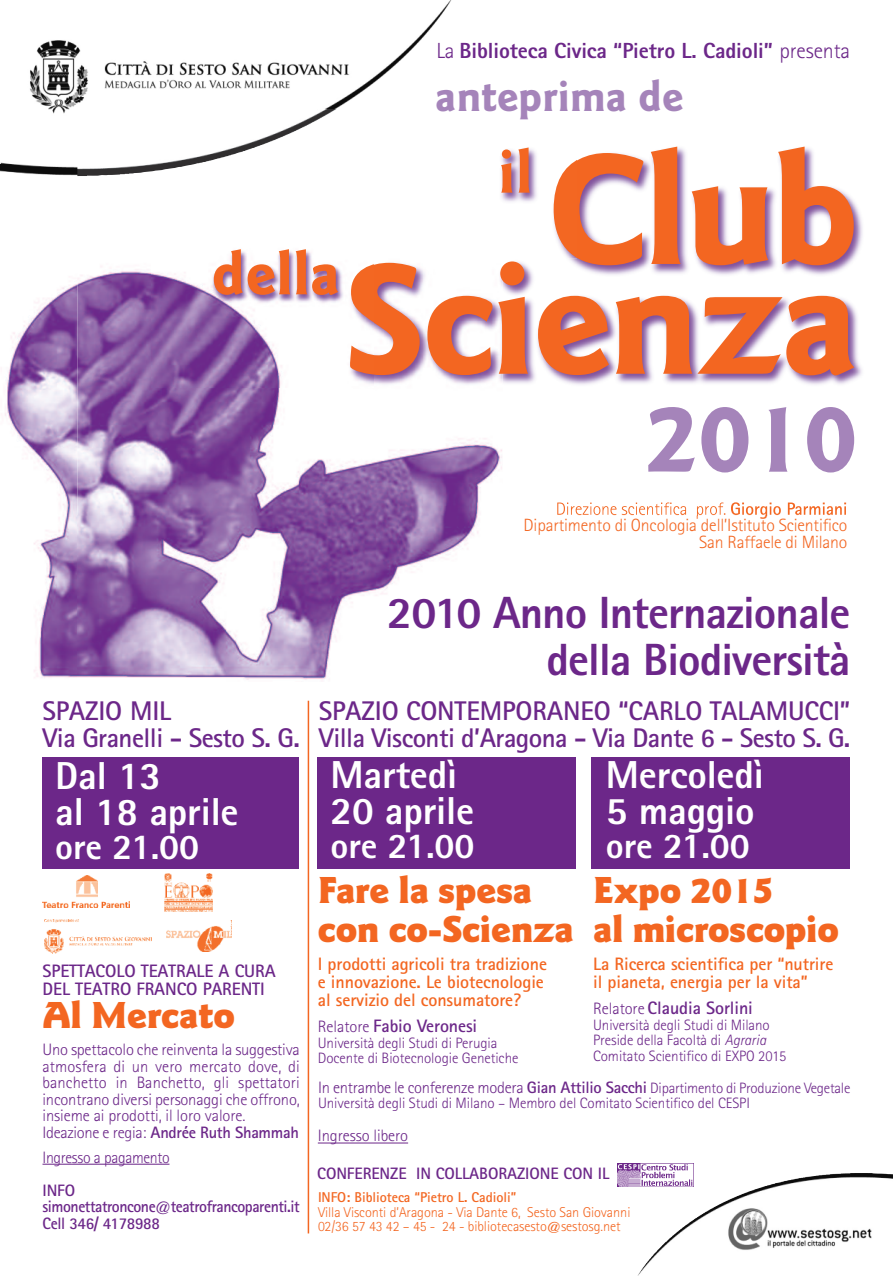
<style>
.page{position:relative;width:893px;height:1276px;background:#fff}
.page>*{position:absolute;margin:0;border:0;box-sizing:border-box;transform-origin:0 0}
.t1{font:700 164.25px "Goudy Sans";letter-spacing:-.02em;color:#f36621}
.t2{font:700 103.35px "Goudy Sans";color:#a584ba}
.t3{font:700 63.15px "Goudy Sans";color:#f36621}
.t4{font:800 45.15px/47.2px "Rotis Sans Serif";letter-spacing:-.02em;color:#6c2789;text-align:right}
.t5{font:700 44.55px "Goudy Sans";color:#a584ba}
.t6{font:900 39px/39px "Goudy Sans";letter-spacing:-.005em;color:#f36621}
.t7{font:800 39px/36px "Rotis Sans Serif";letter-spacing:-.005em;color:#fff}
.t8{font:800 36px "Rotis Sans Serif";letter-spacing:-.005em;color:#fff}
.t9{font:700 27px/27px "Rotis Sans Serif";letter-spacing:-.02em;color:#6c2789}
.t10{font:800 21.9px "Rotis Sans Serif";letter-spacing:-.005em;color:#6c2789}
.t11{font:700 18px/18px "Rotis Sans Serif";letter-spacing:-.005em;color:#f36621}
.t12{font:700 18px/18px "Rotis Sans Serif";letter-spacing:-.005em;color:#6c2789}
.t13{font:300 17.7px/16.5px "Rotis Sans Serif";letter-spacing:-.01em;color:#f36621;text-align:right}
.t14{font:300 16.5px/16.5px "Rotis Sans Serif";letter-spacing:-.005em;color:#6c2789}
.t15{font:700 16.5px/16.5px "Rotis Sans Serif";letter-spacing:-.02em;color:#6c2789}
.t16{font:300 16.5px "Rotis Sans Serif";letter-spacing:-.005em;color:#6c2789;scale:.96 1}
.t17{font:300 15px/15.5px "Rotis Sans Serif";letter-spacing:-.005em;color:#6c2789}
.t18{font:300 14.25px/14.2px "Rotis Sans Serif";letter-spacing:-.005em;color:#f36621}
.t19{font:700 14.25px "Rotis Sans Serif";letter-spacing:-.005em;color:#f36621}
.s1{font-weight:300}
.s2{font-weight:700}
.s3{font-weight:300;font-size:16.5px}
.s4{font-style:italic}
.s5{font-size:16.5px}
.s6{font-weight:700;font-size:16.5px}
</style>
<div class="page">
<div style="left:43px;top:756px;width:256px;height:112px;background:#6c2789"></div>
<div style="left:317px;top:756px;width:258px;height:112px;background:#6c2789"></div>
<div style="left:592px;top:756px;width:258px;height:112px;background:#6c2789"></div>
<img style="left:5px;top:284px;width:474px;height:396px">
<img style="left:30px;top:0;width:422px;height:108px">
<img style="left:77px;top:148px;width:786px;height:367px">
<img style="left:77px;top:109px;width:260px;height:67px">
<img style="left:557px;top:502px;width:122px;height:13px">
<img style="left:731px;top:502px;width:115px;height:13px">
<img style="left:435px;top:148px;width:141px;height:111px">
<img style="left:554px;top:159px;width:22px;height:100px">
<img style="left:151px;top:238px;width:222px;height:150px">
<img style="left:350px;top:263px;width:23px;height:112px">
<hr style="left:43px;top:1163px;width:126px;height:1px;background:#6c2789">
<hr style="left:318px;top:1142px;width:90px;height:1px;background:#6c2789">
<img style="left:43px;top:875px;width:87px;height:32px">
<img style="left:45px;top:919px;width:106px;height:34px">
<img style="left:165px;top:873px;width:48px;height:38px">
<img style="left:166px;top:920px;width:65px;height:31px">
<img style="left:618px;top:1163px;width:75px;height:23px">
<hr style="left:308px;top:701px;width:1px;height:532px;background:#f36621">
<h3 class="t10" style="left:436px;top:42px;width:415px"><span class="s1">La</span> Biblioteca Civica “Pietro L. Cadioli” <span class="s1">presenta</span></h3>
<h3 class="t3" style="left:212px;top:249px;width:130px">della</h3>
<h3 class="t5" style="left:435px;top:80px;width:250px">anteprima de</h3>
<h1 class="t1" style="left:547px;top:147px;width:314px">Club</h1>
<h1 class="t1" style="left:344px;top:257px;width:518px">Scienza</h1>
<h3 class="t3" style="left:499px;top:148px;width:35px">il</h3>
<h2 class="t2" style="left:645px;top:398px;width:214px">2010</h2>
<p class="t13" style="left:524px;top:519px;width:325px">Dipartimento di Oncologia dell’Istituto Scientifico<br>San Raffaele di Milano</p>
<h3 class="t4" style="left:387px;top:593px;width:465px">2010 Anno Internazionale della Biodiversità</h3>
<h3 class="t9" style="left:43px;top:700px;width:259px">SPAZIO MIL<br>Via Granelli - Sesto S. G.</h3>
<h3 class="t7" style="left:55px;top:761px;width:185px">Dal 13<br>al 18 aprile</h3>
<h3 class="t8" style="left:55px;top:834px;width:145px">ore 21.00</h3>
<p class="t12" style="left:43px;top:963px;width:235px">SPETTACOLO TEATRALE A CURA<br>DEL TEATRO FRANCO PARENTI</p>
<h3 class="t6" style="left:43px;top:998px;width:194px">Al Mercato</h3>
<p class="t14" style="left:42px;top:1042px;width:259px">Uno spettacolo che reinventa la suggestiva atmosfera di un vero mercato dove, di banchetto in Banchetto, gli spettatori incontrano diversi personaggi che offrono, insieme ai prodotti, il loro valore.<br>Ideazione e regia: <span class="s2">Andrée Ruth Shammah</span></p>
<p class="t16" style="left:43px;top:1151px;width:134px">Ingresso a pagamento</p>
<p class="t15" style="left:42px;top:1183px;width:259px">INFO simonettatroncone@teatrofrancoparenti.it<br>Cell 346/ 4178988</p>
<h3 class="t9" style="left:319px;top:700px;width:533px">SPAZIO CONTEMPORANEO “CARLO TALAMUCCI”<br>Villa Visconti d’Aragona - Via Dante 6 - Sesto S. G.</h3>
<h3 class="t7" style="left:331px;top:761px;width:145px">Martedì<br>20 aprile</h3>
<h3 class="t8" style="left:331px;top:833px;width:145px">ore 21.00</h3>
<h3 class="t6" style="left:318px;top:873px;width:257px">Fare la spesa con co-Scienza</h3>
<p class="t11" style="left:318px;top:956px;width:231px">I prodotti agricoli tra tradizione e innovazione. Le biotecnologie al servizio del consumatore?</p>
<p class="t12" style="left:318px;top:1018px;width:161px"><span class="s3">Relatore</span> Fabio Veronesi</p>
<p class="t17" style="left:318px;top:1037px;width:202px;line-height:15px">Università degli Studi di Perugia<br>Docente di Biotecnologie Genetiche</p>
<h3 class="t7" style="left:606px;top:761px;width:159px">Mercoledì<br>5 maggio</h3>
<h3 class="t8" style="left:606px;top:833px;width:145px">ore 21.00</h3>
<h3 class="t6" style="left:593px;top:873px;width:247px">Expo 2015<br>al microscopio</h3>
<p class="t11" style="left:593px;top:956px;width:242px">La Ricerca scientifica per “nutrire il pianeta, energia per la vita”</p>
<p class="t12" style="left:593px;top:1000px;width:161px"><span class="s3">Relatore</span> Claudia Sorlini</p>
<p class="t17" style="left:593px;top:1018px;width:195px">Università degli Studi di Milano<br>Preside della Facoltà di <span class="s4">Agraria<br></span>Comitato Scientifico di EXPO 2015</p>
<p class="t17" style="left:318px;top:1081px;width:534px"><span class="s5">In entrambe le conferenze modera</span> <span class="s6">Gian Attilio Sacchi</span> Dipartimento di Produzione Vegetale<br>Università degli Studi di Milano – Membro del Comitato Scientifico del CESPI</p>
<p class="t14" style="left:318px;top:1129px;width:92px">Ingresso libero</p>
<p class="t15" style="left:317px;top:1167px;width:294px">CONFERENZE IN COLLABORAZIONE CON IL</p>
<p class="t19" style="left:318px;top:1192px;width:200px">INFO: Biblioteca “Pietro L. Cadioli”</p>
<p class="t18" style="left:318px;top:1206px;width:314px">Villa Visconti d’Aragona - Via Dante 6, Sesto San Giovanni<br>02/36 57 43 42 – 45 - 24 - bibliotecasesto@sestosg.net</p>
</div>
